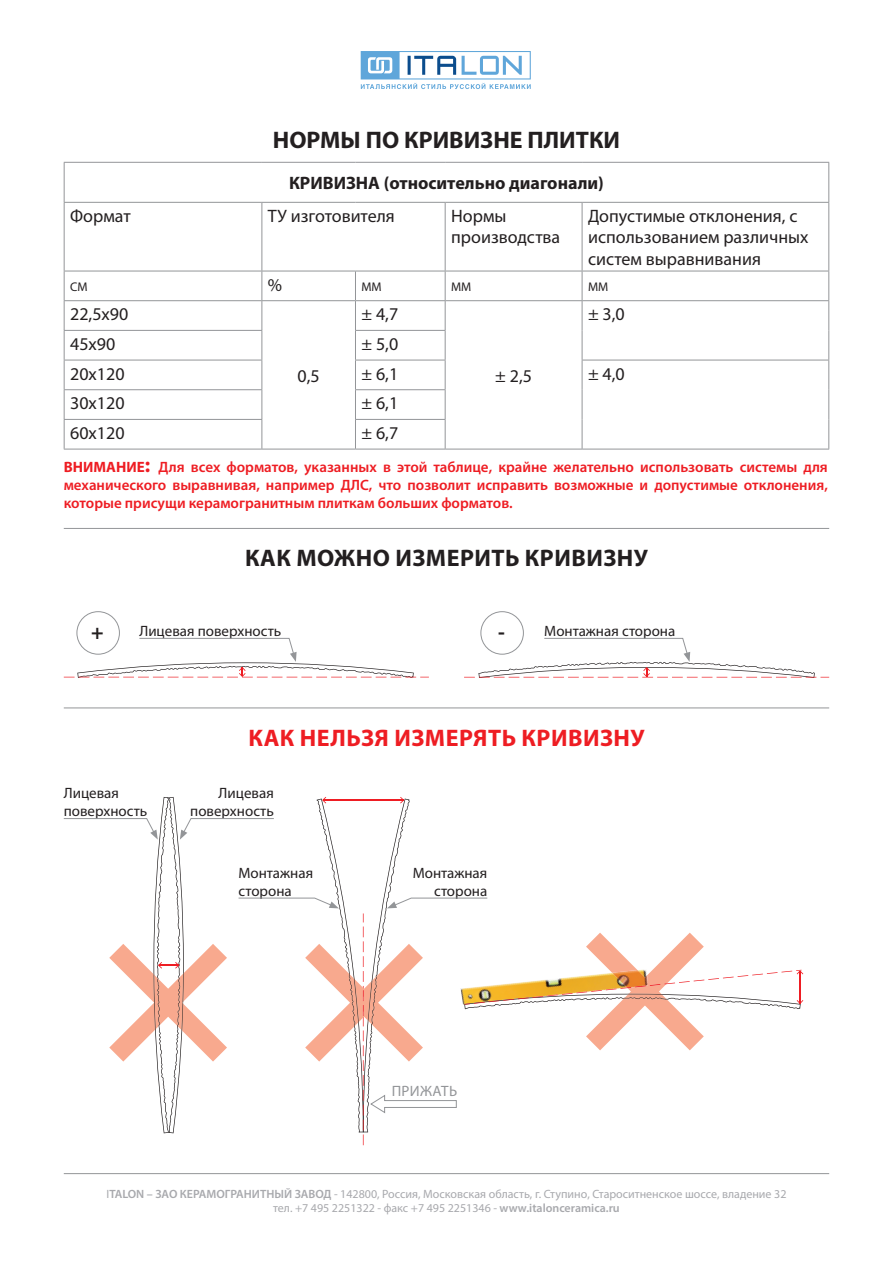
<style>
.page{position:relative;width:893px;height:1263px;background:#fff}
.page>*{position:absolute;margin:0;border:0;box-sizing:border-box;transform-origin:0 0}
.t1{font:700 24px "Myriad Pro";letter-spacing:.015em;color:#231f20}
.t2{font:700 24px "Myriad Pro";letter-spacing:.02em;color:#ee1d23}
.t3{font:700 21px "Myriad Pro";color:#231f20}
.t4{font:18px/21.6px "Myriad Pro";color:#231f20}
.t5{font:700 18px "Myriad Pro";color:#231f20}
.t6{font:18px "Myriad Pro";color:#231f20}
.t7{font:600 15px/18px "Myriad Pro";color:#ee1d23;text-align:justify}
.t8{font:15px/18px "Myriad Pro";color:#231f20}
.t9{font:15px "Myriad Pro";letter-spacing:.02em;color:#939598}
.t10{font:12.6px "Myriad Pro";color:#231f20}
.t11{font:12px/14.4px "Myriad Pro";color:#a8a9ad;text-align:center}
.s1{font-weight:700}
.s2{font-weight:700;font-size:21px}
.s3{font-weight:600}
</style>
<div class="page">
<hr style="left:64px;top:162px;width:198px;height:1px;background:#939598">
<hr style="left:64px;top:163px;width:1px;height:39px;background:#939598">
<hr style="left:262px;top:162px;width:93px;height:1px;background:#939598">
<hr style="left:355px;top:162px;width:90px;height:1px;background:#939598">
<hr style="left:445px;top:162px;width:137px;height:1px;background:#939598">
<hr style="left:582px;top:162px;width:247px;height:1px;background:#939598">
<hr style="left:828px;top:163px;width:1px;height:39px;background:#939598">
<hr style="left:64px;top:202px;width:198px;height:1px;background:#939598">
<hr style="left:64px;top:203px;width:1px;height:68px;background:#939598">
<hr style="left:262px;top:202px;width:93px;height:1px;background:#939598">
<hr style="left:261px;top:203px;width:1px;height:68px;background:#939598">
<hr style="left:355px;top:202px;width:90px;height:1px;background:#939598">
<hr style="left:445px;top:202px;width:137px;height:1px;background:#939598">
<hr style="left:445px;top:203px;width:1px;height:68px;background:#939598">
<hr style="left:582px;top:202px;width:247px;height:1px;background:#939598">
<hr style="left:582px;top:203px;width:1px;height:68px;background:#939598">
<hr style="left:828px;top:203px;width:1px;height:68px;background:#939598">
<hr style="left:64px;top:271px;width:198px;height:1px;background:#939598">
<hr style="left:262px;top:271px;width:93px;height:1px;background:#939598">
<hr style="left:355px;top:271px;width:90px;height:1px;background:#939598">
<hr style="left:445px;top:271px;width:137px;height:1px;background:#939598">
<hr style="left:582px;top:271px;width:247px;height:1px;background:#939598">
<hr style="left:64px;top:300px;width:198px;height:1px;background:#939598">
<hr style="left:262px;top:300px;width:93px;height:1px;background:#939598">
<hr style="left:262px;top:449px;width:93px;height:1px;background:#939598">
<hr style="left:355px;top:300px;width:90px;height:1px;background:#939598">
<hr style="left:445px;top:300px;width:137px;height:1px;background:#939598">
<hr style="left:445px;top:449px;width:137px;height:1px;background:#939598">
<hr style="left:582px;top:300px;width:247px;height:1px;background:#939598">
<svg style="left:582px;top:271px;width:1px;height:59px"></svg>
<svg style="left:828px;top:271px;width:1px;height:59px"></svg>
<hr style="left:582px;top:330px;width:1px;height:30px;background:#939598">
<hr style="left:828px;top:330px;width:1px;height:30px;background:#939598">
<hr style="left:64px;top:330px;width:198px;height:1px;background:#939598">
<hr style="left:355px;top:330px;width:91px;height:1px;background:#939598">
<hr style="left:64px;top:360px;width:198px;height:1px;background:#939598">
<hr style="left:355px;top:360px;width:91px;height:1px;background:#939598">
<hr style="left:582px;top:360px;width:247px;height:1px;background:#939598">
<hr style="left:582px;top:360px;width:1px;height:30px;background:#939598">
<hr style="left:828px;top:360px;width:1px;height:30px;background:#939598">
<svg style="left:582px;top:390px;width:1px;height:29px"></svg>
<svg style="left:828px;top:390px;width:1px;height:29px"></svg>
<hr style="left:582px;top:419px;width:1px;height:30px;background:#939598">
<hr style="left:828px;top:419px;width:1px;height:30px;background:#939598">
<hr style="left:582px;top:449px;width:247px;height:1px;background:#939598">
<hr style="left:64px;top:389px;width:198px;height:1px;background:#939598">
<hr style="left:355px;top:389px;width:91px;height:1px;background:#939598">
<hr style="left:64px;top:419px;width:198px;height:1px;background:#939598">
<svg style="left:64px;top:271px;width:1px;height:178px"></svg>
<svg style="left:261px;top:271px;width:1px;height:178px"></svg>
<hr style="left:64px;top:449px;width:198px;height:1px;background:#939598">
<hr style="left:355px;top:419px;width:91px;height:1px;background:#939598">
<svg style="left:355px;top:271px;width:1px;height:178px"></svg>
<svg style="left:445px;top:271px;width:1px;height:178px"></svg>
<hr style="left:355px;top:449px;width:90px;height:1px;background:#939598">
<div style="left:77px;top:611px;width:43px;height:43px;border:1px solid #939598;border-radius:50%"></div>
<div style="left:480px;top:611px;width:44px;height:43px;border:1px solid #939598;border-radius:50%"></div>
<svg style="left:64px;top:638px;width:365px;height:40px"></svg>
<svg style="left:464px;top:638px;width:365px;height:40px"></svg>
<hr style="left:64px;top:707px;width:765px;height:1px;background:#939598">
<hr style="left:64px;top:1173px;width:765px;height:1px;background:#939598">
<hr style="left:64px;top:528px;width:765px;height:1px;background:#939598">
<svg style="left:361px;top:51px;width:170px;height:38px"></svg>
<svg style="left:63px;top:797px;width:740px;height:348px"></svg>
<h1 class="t1" style="left:273px;top:124px;width:349px">НОРМЫ ПО КРИВИЗНЕ ПЛИТКИ</h1>
<p class="t5" style="left:289px;top:171px;width:316px">КРИВИЗНА (относительно диагонали)</p>
<p class="t4" style="left:70px;top:205px;width:62px">Формат</p>
<p class="t4" style="left:268px;top:205px;width:129px">ТУ изготовителя</p>
<p class="t4" style="left:451px;top:205px;width:111px">Нормы производства</p>
<p class="t4" style="left:588px;top:205px;width:222px">Допустимые отклонения, с использованием различных систем выравнивания</p>
<p class="t10" style="left:70px;top:279px;width:19px">CM</p>
<p class="t6" style="left:268px;top:273px;width:16px">%</p>
<p class="t10" style="left:361px;top:279px;width:22px">MM</p>
<p class="t10" style="left:451px;top:279px;width:22px">MM</p>
<p class="t10" style="left:588px;top:279px;width:22px">MM</p>
<p class="t4" style="left:70px;top:303px;width:60px">22,5x90</p>
<p class="t4" style="left:588px;top:303px;width:38px">± 3,0</p>
<p class="t4" style="left:361px;top:303px;width:38px">± 4,7</p>
<p class="t4" style="left:70px;top:333px;width:47px">45x90</p>
<p class="t4" style="left:361px;top:333px;width:38px">± 5,0</p>
<p class="t4" style="left:70px;top:362px;width:56px">20x120</p>
<p class="t4" style="left:361px;top:362px;width:38px">± 6,1</p>
<p class="t4" style="left:588px;top:362px;width:38px">± 4,0</p>
<p class="t4" style="left:70px;top:392px;width:56px">30x120</p>
<p class="t4" style="left:361px;top:392px;width:38px">± 6,1</p>
<p class="t4" style="left:70px;top:422px;width:56px">60x120</p>
<p class="t4" style="left:361px;top:422px;width:38px">± 6,7</p>
<p class="t4" style="left:298px;top:364px;width:24px">0,5</p>
<p class="t4" style="left:495px;top:364px;width:38px">± 2,5</p>
<p class="t7" style="left:64px;top:457px;width:766px"><span class="s1">ВНИМАНИЕ</span><span class="s2">:</span> Для всех форматов, указанных в этой таблице, крайне желательно использовать системы для механического выравнивая, например ДЛС, что позволит исправить возможные и допустимые отклонения, которые присущи керамогранитным плиткам больших форматов.</p>
<h1 class="t1" style="left:245px;top:543px;width:404px">КАК МОЖНО ИЗМЕРИТЬ КРИВИЗНУ</h1>
<h2 class="t3" style="left:91px;top:618px;width:14px">+</h2>
<p class="t8" style="left:139px;top:621px;width:143px">Лицевая поверхность</p>
<h2 class="t3" style="left:498px;top:618px;width:8px">-</h2>
<p class="t8" style="left:544px;top:621px;width:133px">Монтажная сторона</p>
<p class="t8" style="left:64px;top:784px;width:85px">Лицевая поверхность</p>
<h1 class="t2" style="left:248px;top:722px;width:398px">КАК НЕЛЬЗЯ ИЗМЕРЯТЬ КРИВИЗНУ</h1>
<p class="t8" style="left:190px;top:784px;width:85px;text-align:right">Лицевая поверхность</p>
<p class="t8" style="left:239px;top:863px;width:76px">Монтажная сторона</p>
<p class="t8" style="left:413px;top:863px;width:76px;text-align:right">Монтажная сторона</p>
<p class="t9" style="left:392px;top:1082px;width:67px">ПРИЖАТЬ</p>
<p class="t11" style="left:106px;top:1186px;width:681px">I<span class="s3">TALON – ЗАО КЕРАМОГРАНИТНЫЙ ЗАВОД</span> - 142800, Россия, Московская область, г. Ступино, Староситненское шоссе, владение 32 тел. +7 495 2251322 - факс +7 495 2251346 - <span class="s3">www.italonceramica.ru</span></p>
</div>
